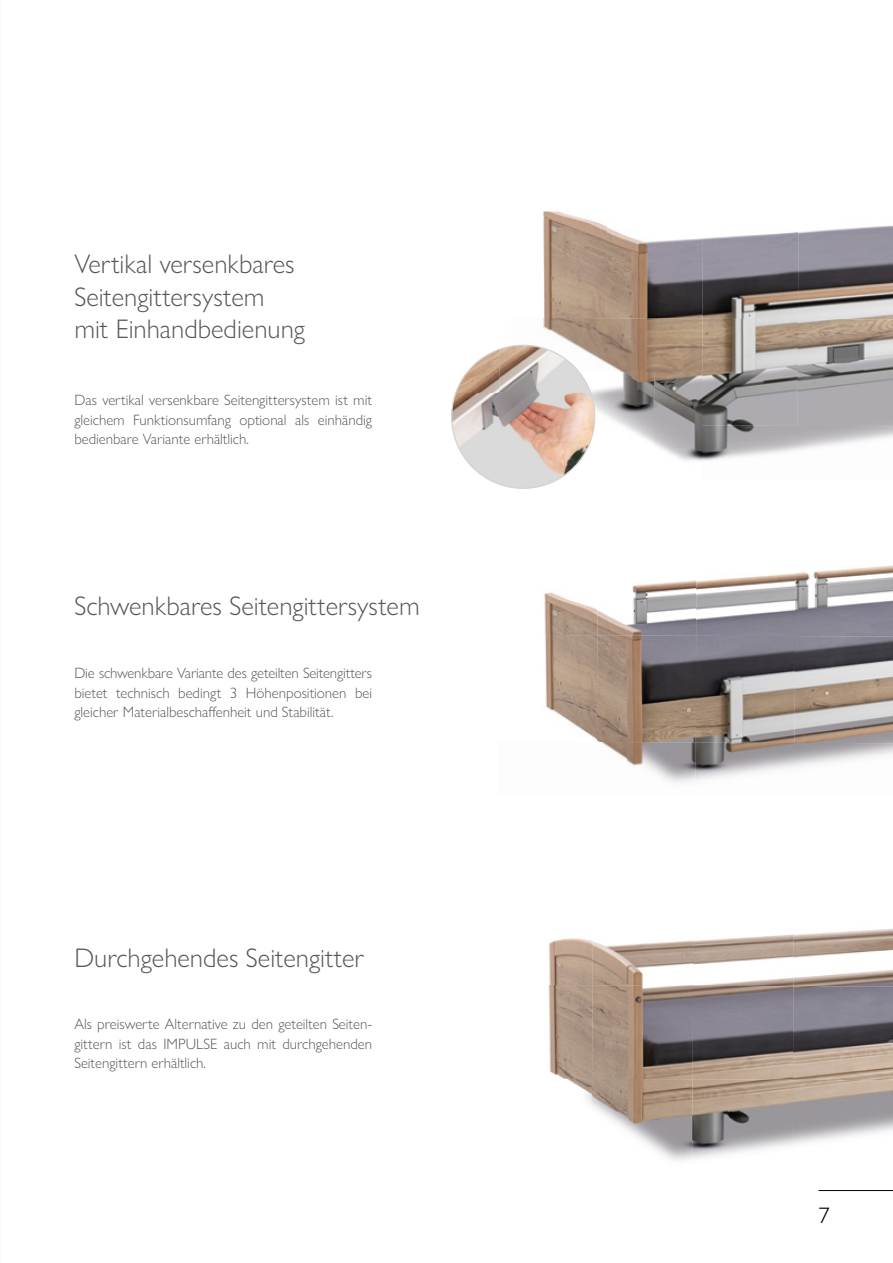
<style>
.page{position:relative;width:893px;height:1263px;background:#fff}
.page>*{position:absolute;margin:0;border:0;box-sizing:border-box;transform-origin:0 0}
.t1{font:300 27px/32.4px "Gill Sans Nova";color:#575756}
.t2{font:300 22.5px "Gill Sans Nova";color:#000}
.t3{font:300 15px/19.5px "Gill Sans Nova";color:#575756;text-align:justify}
</style>
<div class="page">
<img style="left:544px;top:573px;width:251px;height:62px">
<img style="left:795px;top:565px;width:98px;height:70px">
<img style="left:545px;top:635px;width:348px;height:106px">
<img style="left:597px;top:741px;width:296px;height:41px">
<img style="left:543px;top:211px;width:255px;height:108px">
<img style="left:798px;top:225px;width:95px;height:94px">
<img style="left:518px;top:318px;width:185px;height:53px">
<img style="left:702px;top:319px;width:191px;height:142px">
<img style="left:591px;top:371px;width:111px;height:90px">
<img style="left:549px;top:928px;width:344px;height:57px">
<img style="left:548px;top:985px;width:345px;height:95px">
<img style="left:548px;top:1078px;width:245px;height:82px">
<svg style="left:452px;top:345px;width:143px;height:143px;background:#c7bdb9"></svg>
<img style="left:547px;top:349px;width:44px;height:44px">
<img style="left:499px;top:345px;width:48px;height:48px">
<img style="left:456px;top:349px;width:43px;height:44px">
<img style="left:499px;top:393px;width:96px;height:48px">
<svg style="left:453px;top:393px;width:3px;height:12px"></svg>
<img style="left:547px;top:441px;width:44px;height:43px">
<img style="left:499px;top:441px;width:48px;height:47px">
<img style="left:456px;top:441px;width:43px;height:43px">
<hr style="left:819px;top:1190px;width:74px;height:1px;background:#000">
<h1 class="t1" style="left:74px;top:248px;width:232px">Vertikal versenkbares<br>Seitengittersystem<br>mit Einhandbedienung</h1>
<p class="t3" style="left:74px;top:390px;width:299px">Das vertikal versenkbare Seitengittersystem ist mit gleichem Funktions umfang optional als einhändig bedienbare Variante erhältlich.</p>
<h1 class="t1" style="left:74px;top:589px;width:347px">Schwenkbares Seitengittersystem</h1>
<p class="t3" style="left:74px;top:663px;width:299px">Die schwenkbare Variante des geteilten Seiten gitters bietet technisch bedingt 3 Höhenpositionen bei gleicher Materialbeschaffenheit und Stabilität.</p>
<h1 class="t1" style="left:74px;top:942px;width:291px">Durchgehendes Seitengitter</h1>
<p class="t3" style="left:74px;top:1014px;width:299px">Als preiswerte Alternative zu den geteilten Seiten&shy;gittern ist das IMPULSE auch mit durchgehenden Seitengittern erhältlich.</p>
<h2 class="t2" style="left:819px;top:1201px;width:13px">7</h2>
</div>
